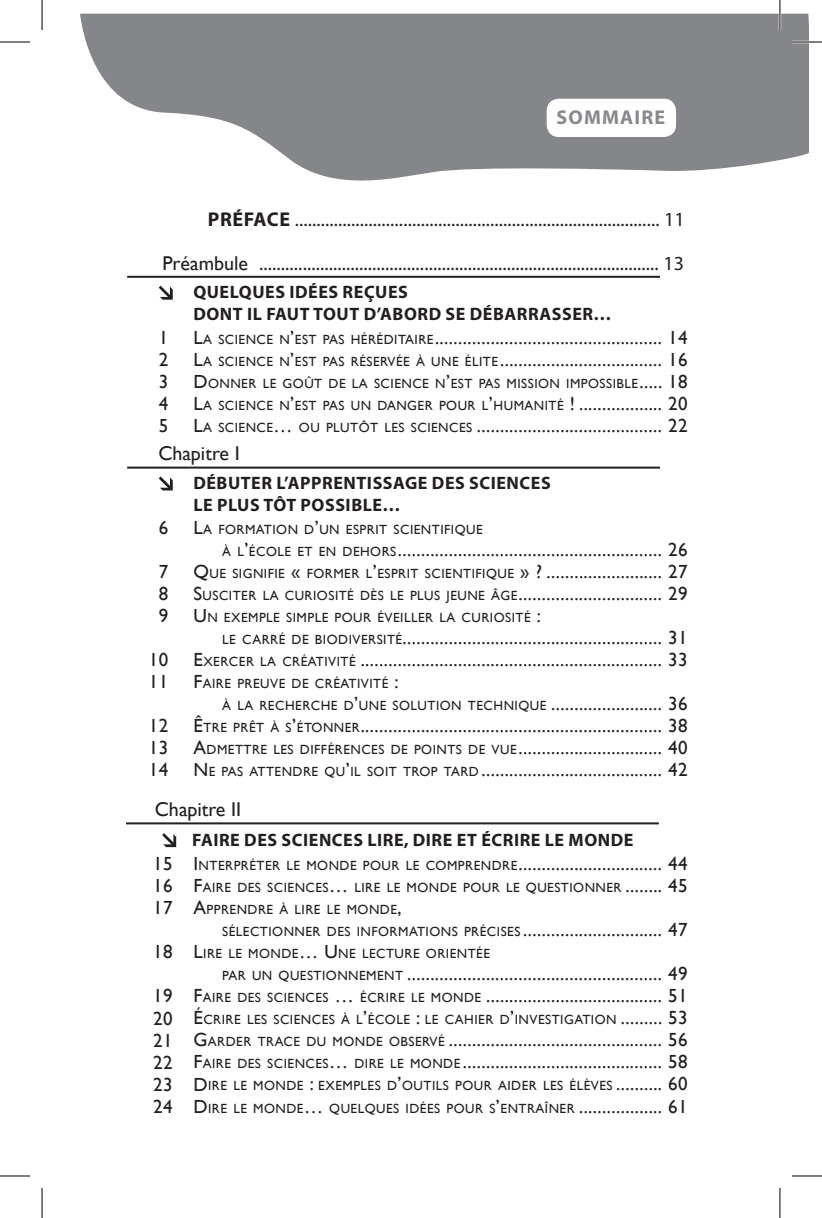
<style>
.page{position:relative;width:822px;height:1218px;background:#fff}
.page>*{position:absolute;margin:0;border:0;box-sizing:border-box;transform-origin:0 0}
.t1{font:20px "Myriad Pro";color:#231f20}
.t2{font:20px "Gill Sans";color:#231f20}
.t3{font:700 20px "Myriad Pro";letter-spacing:.06em;color:#87898c}
.t4{font:19px/22px "Gill Sans";letter-spacing:.025em;color:#231f20;text-align:justify}
.t5{font:700 18px/22px "Myriad Pro";letter-spacing:.03em;color:#231f20}
.t6{font:13.4px/22px "Gill Sans";letter-spacing:.035em;color:#231f20}
.s1{font-weight:700}
.s2{font-family:"Gill Sans"}
.s3{font-size:13.4px}
.s4{font-size:19px}
</style>
<div class="page">
<svg style="left:80px;top:14px;width:727px;height:167px;fill:#848689"></svg>
<div style="left:546px;top:99px;width:129px;height:38px;background:#fff;border-radius:12px"></div>
<hr style="left:127px;top:276px;width:532px;height:2px;background:#231f20">
<hr style="left:127px;top:467px;width:532px;height:2px;background:#231f20">
<svg style="left:158px;top:285px;width:15px;height:15px"></svg>
<svg style="left:158px;top:476px;width:15px;height:15px"></svg>
<hr style="left:126px;top:822px;width:532px;height:2px;background:#231f20">
<svg style="left:162px;top:833px;width:15px;height:15px"></svg>
<hr style="left:791px;top:41px;width:30px;height:2px;background:#fff">
<hr style="left:778px;top:0;width:2px;height:30px;background:#fff">
<hr style="left:0;top:42px;width:30px;height:1px;background:#000">
<hr style="left:791px;top:42px;width:30px;height:1px;background:#000">
<hr style="left:0;top:1176px;width:30px;height:1px;background:#000">
<hr style="left:791px;top:1176px;width:30px;height:1px;background:#000">
<hr style="left:42px;top:0;width:1px;height:30px;background:#000">
<hr style="left:42px;top:1188px;width:1px;height:30px;background:#000">
<hr style="left:779px;top:0;width:1px;height:30px;background:#000">
<hr style="left:779px;top:1188px;width:1px;height:30px;background:#000">
<p class="t3" style="left:556px;top:105px;width:110px">SOMMAIRE</p>
<p class="t1" style="left:208px;top:207px;width:478px"><span class="s1">PRÉFACE</span> .................................................................................... 11</p>
<p class="t1" style="left:162px;top:251px;width:523px"><span class="s2">Préambule</span> ............................................................................................ 13</p>
<p class="t4" style="left:158px;top:327px;width:11px">1<br>2<br>3<br>4<br>5</p>
<p class="t5" style="left:193px;top:280px;width:107px">QUELQUES IDÉES</p>
<p class="t5" style="left:193px;top:280px;width:419px;text-indent:149px">REÇUES<br>DONT IL FAUT TOUT D’ABORD SE DÉBARRASSER…</p>
<p class="t4" style="left:193px;top:327px;width:495px">L<span class="s3">A SCIENCE N</span>’<span class="s3">EST PAS HÉRÉDITAIRE</span>................................................. 14<br>L<span class="s3">A SCIENCE N</span>’<span class="s3">EST PAS RÉSERVÉE À UNE ÉLITE</span> ................................... 16</p>
<p class="t6" style="left:193px;top:373px;width:495px"><span class="s4">D</span>ONNER LE GOÛT DE LA SCIENCE N<span class="s4">’</span>EST PAS MISSION IMPOSSIBLE<span class="s4">..... 18<br>L</span>A SCIENCE N<span class="s4">’</span>EST PAS UN DANGER POUR L<span class="s4">’</span>HUMANITÉ <span class="s4">! .................. 20</span></p>
<p class="t4" style="left:193px;top:415px;width:495px">L<span class="s3">A SCIENCE</span>… <span class="s3">OU PLUTÔT LES SCIENCES</span> ........................................ 22</p>
<p class="t2" style="left:158px;top:441px;width:83px">Chapitre I</p>
<p class="t4" style="left:158px;top:517px;width:11px">6</p>
<p class="t4" style="left:158px;top:561px;width:11px">7<br>8<br>9</p>
<p class="t4" style="left:149px;top:649px;width:21px">10<br>11</p>
<p class="t4" style="left:149px;top:715px;width:21px">12<br>13<br>14</p>
<p class="t5" style="left:193px;top:471px;width:250px">DÉBUTER L’APPRENTISSAGE DES</p>
<p class="t5" style="left:469px;top:471px;width:72px">SCIENCES</p>
<p class="t5" style="left:193px;top:493px;width:118px">LE PLUS TÔT POSSI</p>
<p class="t5" style="left:351px;top:493px;width:50px">BLE…</p>
<p class="t6" style="left:193px;top:519px;width:290px"><span class="s4">L</span>A FORMATION D<span class="s4">’</span>UN ESPRIT SCIENTIFIQUE</p>
<p class="t4" style="left:222px;top:539px;width:466px"><span class="s3">À L</span>’<span class="s3">ÉCOLE ET EN DEHORS</span>......................................................... 26</p>
<p class="t6" style="left:193px;top:563px;width:495px;text-align:justify"><span class="s4">Q</span>UE SIGNIFIE <span class="s4">«</span> FORMER L<span class="s4">’</span>ESPRIT SCIENTIFIQUE <span class="s4">» ? ......................... 27<br>S</span>USCITER LA CURIOSITÉ DÈS LE PLUS JEUNE ÂGE<span class="s4">............................... 29<br>U</span> N EXEMPLE SIMPLE POUR ÉVEILLER LA CURIOSITÉ <span class="s4">:</span></p>
<p class="t4" style="left:193px;top:627px;width:495px;text-align:right"><span class="s3">LE CARRÉ DE BIODIVERSITÉ</span>........................................................ 31<br>E<span class="s3">XERCER LA CRÉATIVITÉ</span> ................................................................. 33</p>
<p class="t6" style="left:222px;top:673px;width:466px;text-indent:-29px"><span class="s4">F</span>AIRE PREUVE DE CRÉATIVITÉ <span class="s4">:<br></span>À LA RECHERCHE D<span class="s4">’</span>UNE SOLUTION TECHNIQUE <span class="s4">........................ 36</span></p>
<p class="t4" style="left:193px;top:715px;width:495px">Ê<span class="s3">TRE PRÊT À S</span>’<span class="s3">ÉTONNER</span>................................................................. 38<br>A<span class="s3">DMETTRE LES DIFFÉRENCES DE POINTS DE VUE</span>............................... 40<br>N <span class="s3">E PAS ATTENDRE QU</span>’<span class="s3">IL SOIT TROP TARD</span> ....................................... 42</p>
<p class="t2" style="left:155px;top:798px;width:88px">Chapitre II</p>
<p class="t4" style="left:193px;top:853px;width:495px">I <span class="s3">NTERPRÉTER LE MONDE POUR LE COMPRENDRE</span>............................... 44</p>
<p class="t6" style="left:193px;top:877px;width:495px"><span class="s4">F</span>AIRE DES SCIENCES<span class="s4">…</span> LIRE LE MONDE POUR LE QUESTIONNER <span class="s4">........ 45<br>A</span>PPRENDRE À LIRE LE MONDE<span class="s4">,</span></p>
<p class="t6" style="left:193px;top:921px;width:495px;text-indent:29px">SÉLECTIONNER DES INFORMATIONS PRÉCISES <span class="s4">.............................. 47<br>L</span>IRE LE MONDE<span class="s4">… U</span> NE LECTURE ORIENTÉE</p>
<p class="t4" style="left:193px;top:963px;width:495px;text-align:right"><span class="s3">PAR UN QUESTIONNEMENT</span> ....................................................... 49<br>F<span class="s3">AIRE DES SCIENCES</span> … <span class="s3">ÉCRIRE LE MONDE</span> ...................................... 51</p>
<p class="t6" style="left:193px;top:1009px;width:495px"><span class="s4">É</span>CRIRE LES SCIENCES À L<span class="s4">’</span>ÉCOLE <span class="s4">:</span> LE CAHIER D<span class="s4">’</span>INVESTIGATION <span class="s4">......... 53</span></p>
<p class="t4" style="left:193px;top:1029px;width:495px">G<span class="s3">ARDER TRACE DU MONDE OBSERVÉ</span> .............................................. 56<br>F<span class="s3">AIRE DES SCIENCES</span>… <span class="s3">DIRE LE MONDE</span> ........................................... 58</p>
<p class="t6" style="left:193px;top:1075px;width:495px"><span class="s4">D</span> IRE LE MONDE <span class="s4">:</span> EXEMPLES D<span class="s4">’</span>OUTILS POUR AIDER LES ÉLÈVES <span class="s4">.......... 60<br>D</span> IRE LE MONDE<span class="s4">…</span> QUELQUES IDÉES POUR S<span class="s4">’</span>ENTRAÎNER <span class="s4">.................. 61</span></p>
<p class="t5" style="left:192px;top:828px;width:64px">FAIRE DES</p>
<p class="t5" style="left:281px;top:828px;width:351px">SCIENCES LIRE, DI RE ET ÉCRIRE LE MONDE</p>
<p class="t4" style="left:153px;top:853px;width:21px">15<br>16<br>17</p>
<p class="t4" style="left:153px;top:941px;width:21px">18</p>
<p class="t4" style="left:153px;top:985px;width:21px">19<br>20<br>21<br>22<br>23<br>24</p>
</div>
